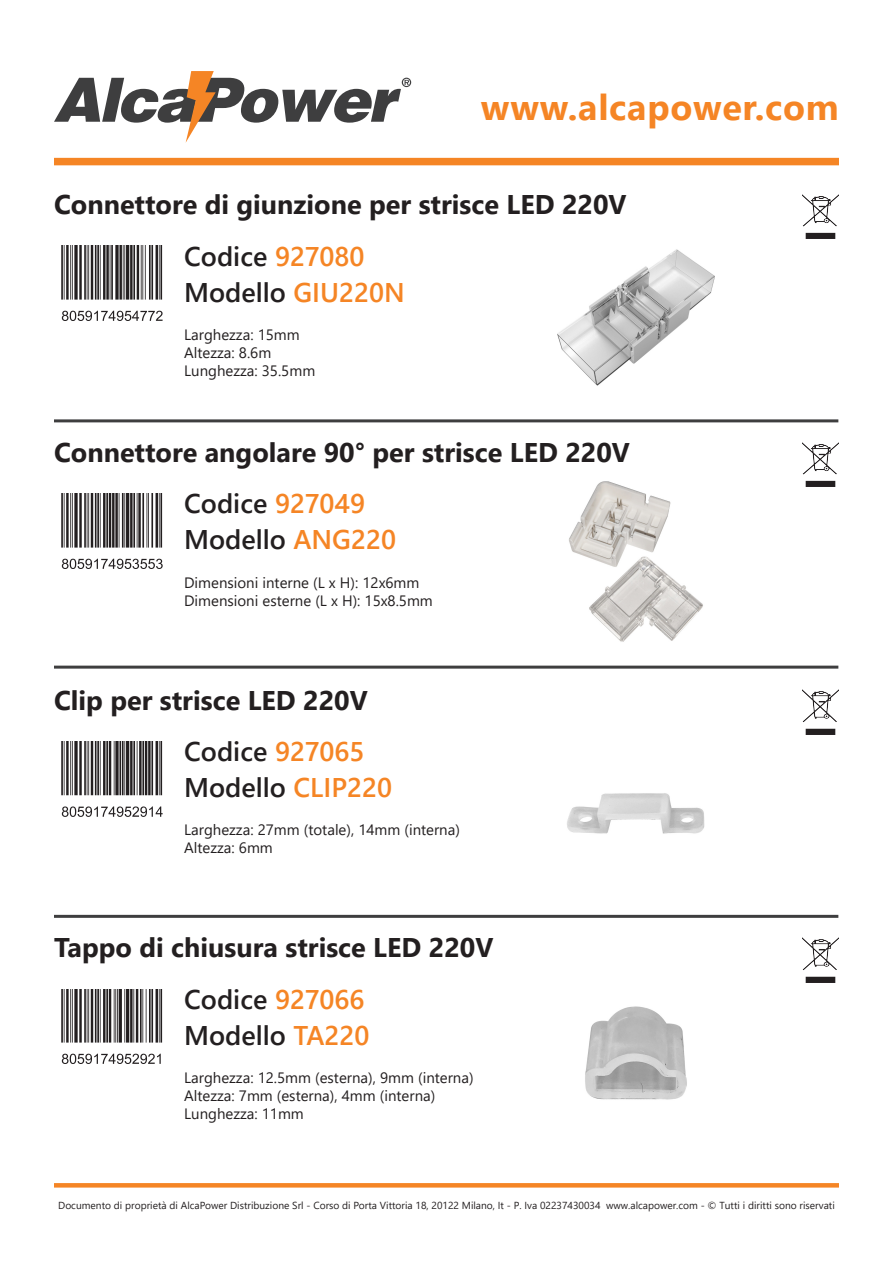
<style>
.page{position:relative;width:893px;height:1263px;background:#fff}
.page>*{position:absolute;margin:0;border:0;box-sizing:border-box;transform-origin:0 0}
.t1{font:700 36px "Segoe UI";letter-spacing:.02em;color:#f58525}
.t2{font:700 27px "Segoe UI";color:#231f20}
.t3{font:600 27px "Segoe UI";color:#231f20}
.t4{font:15px "Segoe UI";color:#231f20}
.t5{font:10.2px "Segoe UI";color:#231f20}
.s1{color:#f58525}
</style>
<div class="page">
<svg style="left:54px;top:71px;width:357px;height:72px"></svg>
<div style="left:54px;top:158px;width:785px;height:7px;background:#f58525"></div>
<svg style="left:54px;top:1183px;width:785px;height:4px;background:#f58729"></svg>
<img style="left:61px;top:246px;width:102px;height:75px">
<img style="left:803px;top:194px;width:36px;height:45px">
<img style="left:557px;top:249px;width:158px;height:137px">
<img style="left:61px;top:494px;width:102px;height:75px">
<img style="left:803px;top:442px;width:36px;height:45px">
<hr style="left:54px;top:419px;width:784px;height:3px;background:#3e3e3f">
<hr style="left:54px;top:666px;width:784px;height:3px;background:#3e3e3f">
<img style="left:569px;top:481px;width:134px;height:161px">
<img style="left:61px;top:741px;width:102px;height:76px">
<img style="left:803px;top:690px;width:36px;height:44px">
<img style="left:61px;top:989px;width:102px;height:75px">
<img style="left:803px;top:937px;width:36px;height:45px">
<hr style="left:54px;top:915px;width:784px;height:3px;background:#3e3e3f">
<img style="left:567px;top:793px;width:138px;height:41px">
<img style="left:585px;top:1006px;width:102px;height:94px">
<h1 class="t1" style="left:481px;top:73px;width:359px">www.alcapower.com</h1>
<p class="t2" style="left:54px;top:179px;width:574px">Connettore di giunzione per strisce LED 220V</p>
<p class="t3" style="left:184px;top:231px;width:182px">Codice <span class="s1">927080</span></p>
<p class="t3" style="left:184px;top:267px;width:222px">Modello <span class="s1">GIU220N</span></p>
<p class="t4" style="left:184px;top:320px;width:117px">Larghezza: 15mm</p>
<p class="t4" style="left:184px;top:338px;width:89px">Altezza: 8.6m</p>
<p class="t4" style="left:184px;top:356px;width:133px">Lunghezza: 35.5mm</p>
<p class="t2" style="left:54px;top:427px;width:577px">Connettore angolare 90° per strisce LED 220V</p>
<p class="t3" style="left:184px;top:478px;width:183px">Codice <span class="s1">927049</span></p>
<p class="t3" style="left:184px;top:514px;width:213px">Modello <span class="s1">ANG220</span></p>
<p class="t4" style="left:184px;top:568px;width:237px">Dimensioni interne (L x H): 12x6mm</p>
<p class="t4" style="left:184px;top:586px;width:250px">Dimensioni esterne (L x H): 15x8.5mm</p>
<p class="t2" style="left:54px;top:674px;width:315px">Clip per strisce LED 220V</p>
<p class="t3" style="left:184px;top:726px;width:182px">Codice <span class="s1">927065</span></p>
<p class="t3" style="left:184px;top:762px;width:209px">Modello <span class="s1">CLIP220</span></p>
<p class="t4" style="left:184px;top:816px;width:277px">Larghezza: 27mm (totale), 14mm (interna)</p>
<p class="t4" style="left:184px;top:834px;width:90px">Altezza: 6mm</p>
<p class="t2" style="left:54px;top:922px;width:441px">Tappo di chiusura strisce LED 220V</p>
<p class="t3" style="left:184px;top:974px;width:182px">Codice <span class="s1">927066</span></p>
<p class="t3" style="left:184px;top:1010px;width:187px">Modello <span class="s1">TA220</span></p>
<p class="t4" style="left:184px;top:1063px;width:291px">Larghezza: 12.5mm (esterna), 9mm (interna)</p>
<p class="t4" style="left:184px;top:1081px;width:253px">Altezza: 7mm (esterna), 4mm (interna)</p>
<p class="t4" style="left:184px;top:1099px;width:121px">Lunghezza: 11mm</p>
<p class="t5" style="left:58px;top:1196px;width:778px">Documento di proprietà di AlcaPower Distribuzione Srl - Corso di Porta Vittoria 18, 20122 Milano, It - P. Iva 02237430034 www.alcapower.com - © Tutti i diritti sono riservati</p>
</div>
